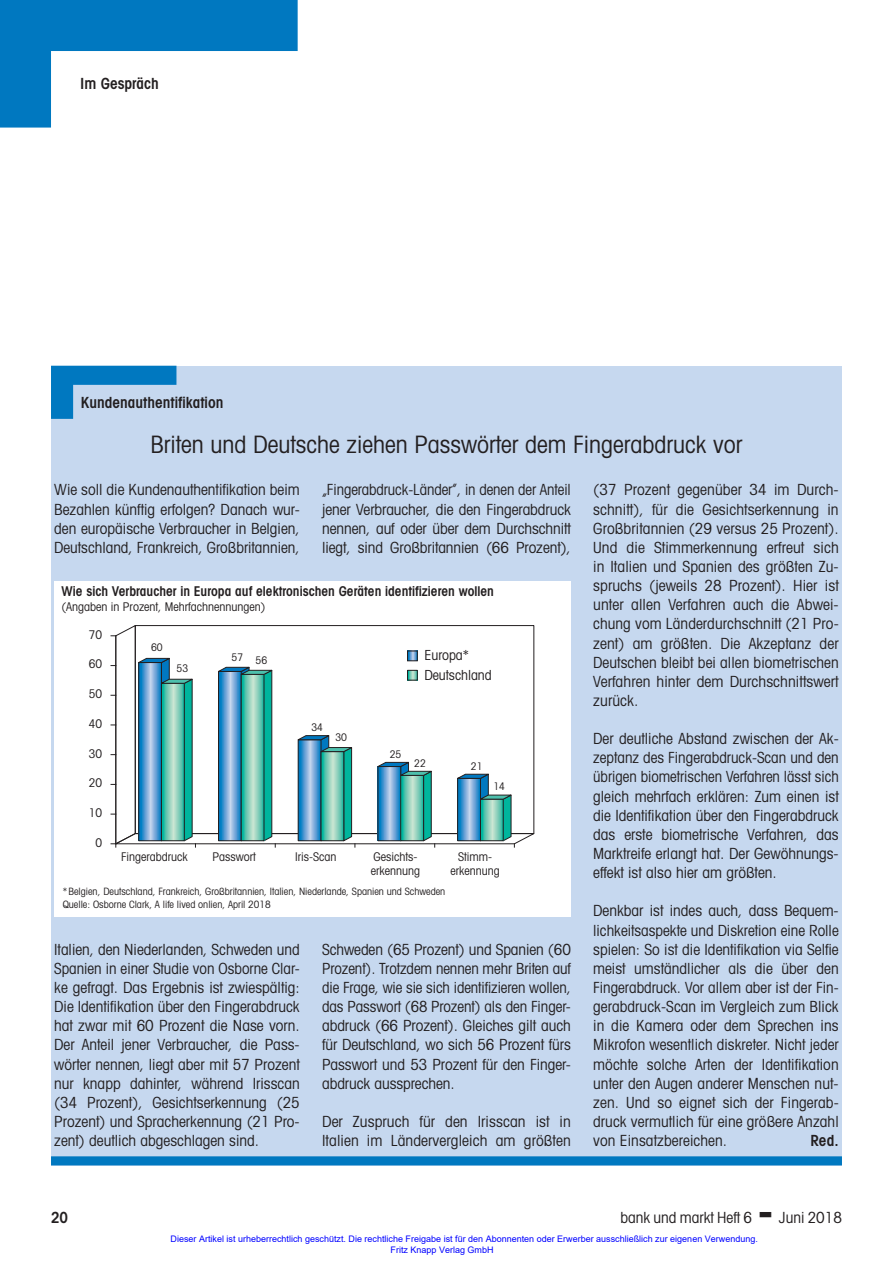
<style>
.page{position:relative;width:893px;height:1263px;background:#fff}
.page>*{position:absolute;margin:0;border:0;box-sizing:border-box;transform-origin:0 0}
.t1{font:condensed 24px "Avant Garde";color:#231f20}
.t2{font:condensed 15.3px/19.2px "Avant Garde";color:#231f20;text-align:justify}
.t3{font:condensed 15.3px/19.2px "Avant Garde";color:#231f20;text-align:justify;scale:.96 1}
.t4{font:600 condensed 15.3px "Avant Garde";color:#231f20}
.t5{font:condensed 13.8px/19.4px "Avant Garde";letter-spacing:-.005em;color:#231f20}
.t6{font:600 condensed 13.5px "Avant Garde";color:#231f20}
.t7{font:condensed 12px/13.5px "Avant Garde";color:#231f20}
.t8{font:condensed 10.5px "Avant Garde";color:#231f20}
.t9{font:condensed 10.2px/13.5px "Avant Garde";color:#231f20}
.t10{font:9px/10.8px "Arial";color:#00f}
</style>
<div class="page">
<div style="left:51px;top:366px;width:791px;height:799px;background:#c6d8ef"></div>
<svg style="left:51px;top:366px;width:125px;height:53px"></svg>
<div style="left:51px;top:1156px;width:791px;height:9px;background:#0078c0"></div>
<div style="left:54px;top:581px;width:517px;height:336px;background:#fff"></div>
<svg style="left:111px;top:625px;width:424px;height:222px"></svg>
<div style="left:407px;top:670px;width:11px;height:10px;border:1px solid #231f20"></div>
<svg style="left:0;top:0;width:298px;height:128px"></svg>
<p class="t4" style="left:80px;top:74px;width:80px">Im Gespräch</p>
<p class="t4" style="left:81px;top:393px;width:144px">Kundenauthentifikation</p>
<h1 class="t1" style="left:151px;top:429px;width:593px">Briten und Deutsche ziehen Passwörter dem Fingerabdruck vor</h1>
<p class="t3" style="left:322px;top:480px;width:261px">„Fingerabdruck-Länder”, in denen der Anteil jener Verbraucher, die den Fingerabdruck nennen, auf oder über dem Durchschnitt liegt, sind Großbritannien (66 Prozent),</p>
<p class="t2" style="left:593px;top:480px;width:247px">(37 Prozent gegenüber 34 im Durch&shy;schnitt), für die Gesichtserkennung in Großbritannien (29 versus 25 Prozent).<br>Und die Stimmerkennung erfreut sich in Italien und Spanien des größten Zu&shy;spruchs (jeweils 28 Prozent). Hier ist unter allen Verfahren auch die Abwei&shy;chung vom Länderdurchschnitt (21 Pro&shy;zent) am größten. Die Akzeptanz der Deutschen bleibt bei allen biometrischen Verfahren hinter dem Durchschnittswert zurück.</p>
<p class="t2" style="left:593px;top:729px;width:247px">Der deutliche Abstand zwischen der Ak&shy;zeptanz des Fingerabdruck-Scan und den übrigen biometrischen Verfahren lässt sich gleich mehrfach erklären: Zum einen ist die Identifikation über den Fingerabdruck das erste biometrische Verfahren, das Marktreife erlangt hat. Der Gewöhnungs&shy;effekt ist also hier am größten.</p>
<p class="t2" style="left:593px;top:901px;width:247px">Denkbar ist indes auch, dass Bequem&shy;lichkeitsaspekte und Diskretion eine Rolle spielen: So ist die Identifikation via Selfie meist umständlicher als die über den Fingerabdruck. Vor allem aber ist der Fin&shy;gerabdruck-Scan im Vergleich zum Blick in die Kamera oder dem Sprechen ins Mikrofon wesentlich diskreter. Nicht jeder möchte solche Arten der Identifikation unter den Augen anderer Menschen nut&shy;zen. Und so eignet sich der Fingerab&shy;druck vermutlich für eine größere Anzahl von Einsatzbereichen.</p>
<p class="t2" style="left:54px;top:480px;width:247px">Wie soll die Kundenauthentifikation beim Bezahlen künftig erfolgen? Danach wur&shy;den europäische Verbraucher in Belgien, Deutschland, Frankreich, Großbritannien,</p>
<p class="t6" style="left:62px;top:583px;width:434px">Wie sich Verbraucher in Europa auf elektronischen Geräten identifizieren wollen</p>
<p class="t7" style="left:62px;top:599px;width:205px">(Angaben in Prozent, Mehrfachnennungen)</p>
<p class="t7" style="left:89px;top:627px;width:15px">70</p>
<p class="t8" style="left:151px;top:641px;width:13px">60</p>
<p class="t5" style="left:424px;top:645px;width:69px">Europa*<br>Deutschland</p>
<p class="t8" style="left:232px;top:652px;width:37px">57 56</p>
<p class="t7" style="left:89px;top:657px;width:15px">60</p>
<p class="t8" style="left:177px;top:662px;width:13px">53</p>
<p class="t7" style="left:89px;top:687px;width:15px">50</p>
<p class="t7" style="left:89px;top:716px;width:15px">40</p>
<p class="t8" style="left:311px;top:721px;width:13px">34</p>
<p class="t8" style="left:335px;top:731px;width:13px">30</p>
<p class="t7" style="left:89px;top:746px;width:15px">30</p>
<p class="t8" style="left:390px;top:747px;width:13px">25</p>
<p class="t8" style="left:414px;top:756px;width:13px">22</p>
<p class="t8" style="left:471px;top:759px;width:13px">21</p>
<p class="t7" style="left:89px;top:776px;width:15px">20</p>
<p class="t8" style="left:493px;top:780px;width:13px">14</p>
<p class="t7" style="left:89px;top:806px;width:15px">10</p>
<p class="t7" style="left:95px;top:835px;width:8px">0</p>
<p class="t7" style="left:371px;top:850px;width:51px">Gesichts&shy;erkennung</p>
<p class="t7" style="left:451px;top:850px;width:51px;text-align:center">Stimm&shy;erkennung</p>
<p class="t7" style="left:121px;top:850px;width:68px">Fingerabdruck</p>
<p class="t7" style="left:213px;top:850px;width:45px">Passwort</p>
<p class="t7" style="left:295px;top:850px;width:43px">Iris-Scan</p>
<p class="t9" style="left:63px;top:884px;width:384px">*Belgien, Deutschland, Frankreich, Großbritannien, Italien, Niederlande, Spanien und Schweden<br>Quelle: Osborne Clark, A life lived onlien, April 2018</p>
<p class="t2" style="left:322px;top:939px;width:250px">Schweden (65 Prozent) und Spanien (60<br>Prozent). Trotzdem nennen mehr Briten auf die Frage, wie sie sich identifizieren wollen, das Passwort (68 Prozent) als den Finger&shy;abdruck (66 Prozent). Gleiches gilt auch für Deutschland, wo sich 56 Prozent fürs Passwort und 53 Prozent für den Finger&shy;abdruck aussprechen.</p>
<p class="t2" style="left:322px;top:1111px;width:250px">Der Zuspruch für den Irisscan ist in<br>Italien im Ländervergleich am größten</p>
<p class="t2" style="left:54px;top:939px;width:247px">Italien, den Niederlanden, Schweden und Spanien in einer Studie von Osborne Clar&shy;ke gefragt. Das Ergebnis ist zwiespältig:<br>Die Identifikation über den Fingerabdruck hat zwar mit 60 Prozent die Nase vorn.<br>Der Anteil jener Verbraucher, die Pass&shy;wörter nennen, liegt aber mit 57 Prozent nur knapp dahinter, während Irisscan (34 Prozent), Gesichtserkennung (25<br>Prozent) und Spracherkennung (21 Pro&shy;zent) deutlich abgeschlagen sind.</p>
<p class="t4" style="left:810px;top:1131px;width:30px">Red.</p>
<p class="t4" style="left:51px;top:1208px;width:19px">20</p>
<p class="t2" style="left:620px;top:1207px;width:133px">bank und markt Heft 6</p>
<p class="t2" style="left:779px;top:1207px;width:65px">Juni 2018</p>
<p class="t10" style="left:391px;top:1233px;width:369px;text-indent:-220px">Dieser Artikel ist urheberrechtlich geschützt. Die rechtliche Freigabe ist für den Abonnenten oder Erwerber ausschließlich zur eigenen Verwendung.<br>Fritz Knapp Verlag GmbH</p>
</div>
